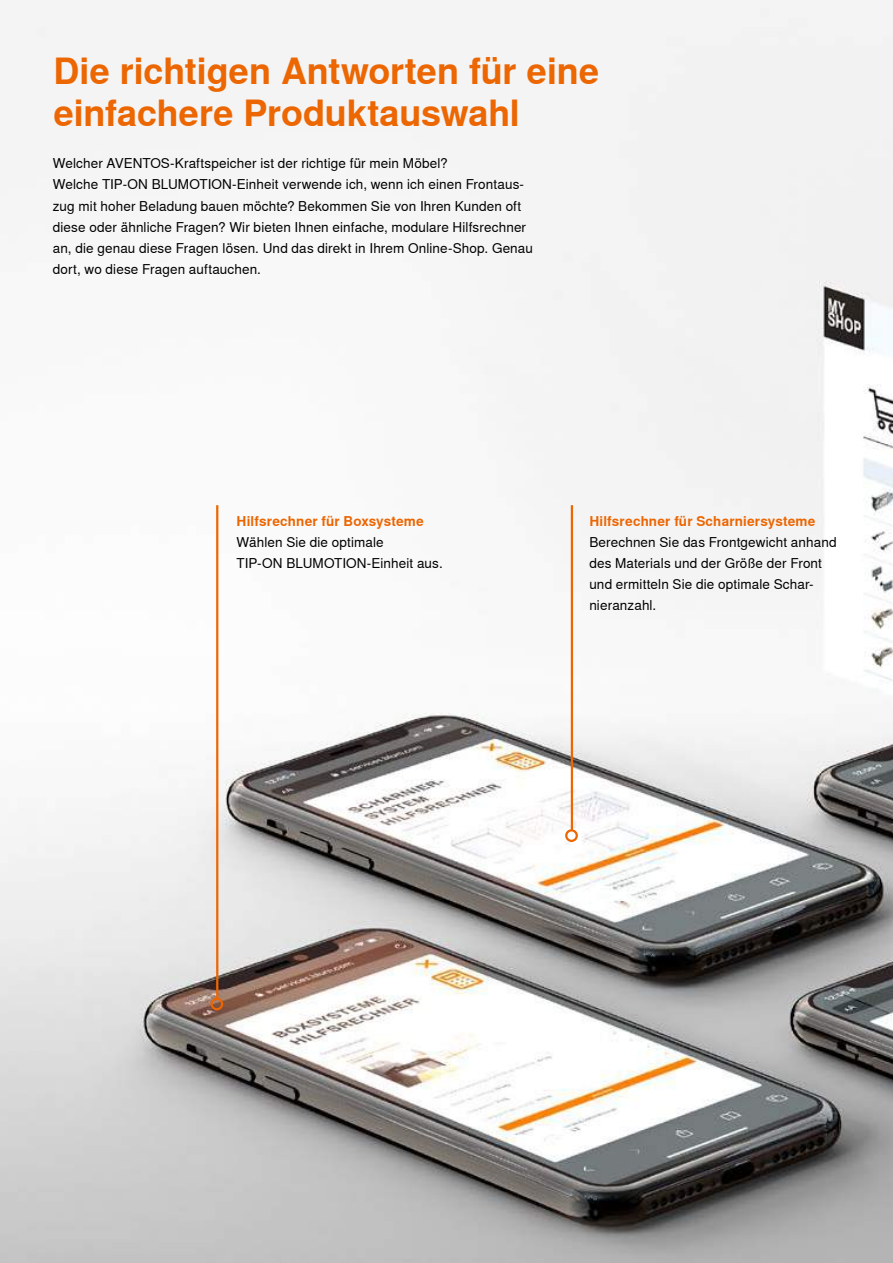
<style>
.page{position:relative;width:893px;height:1263px;background:#fff}
.page>*{position:absolute;margin:0;border:0;box-sizing:border-box;transform-origin:0 0}
.t1{font:700 36px/42.2px "Nimbus Sans Global";letter-spacing:-.005em;color:#ec6602}
.t2{font:13.5px/21px "Nimbus Sans Global";letter-spacing:.01em;color:#000}
.t3{font:700 13.5px "Nimbus Sans Global";letter-spacing:.015em;color:#ec6602}
</style>
<div class="page">
<img style="left:0;top:0;width:893px;height:1263px">
<div style="left:210px;top:998px;width:13px;height:12px;border:2px solid #ec6602;border-radius:50%"></div>
<hr style="left:216px;top:505px;width:2px;height:494px;background:#ec6602">
<div style="left:565px;top:829px;width:13px;height:13px;border:2px solid #ec6602;border-radius:50%"></div>
<hr style="left:571px;top:505px;width:2px;height:325px;background:#ec6602">
<h1 class="t1" style="left:53px;top:51px;width:547px">Die richtigen Antworten für eine einfachere Produktauswahl</h1>
<p class="t2" style="left:53px;top:153px;width:482px">Welcher AVENTOS-Kraftspeicher ist der richtige für mein Möbel?<br>Welche TIP-ON BLUMOTION-Einheit verwende ich, wenn ich einen Frontaus&shy;zug mit hoher Beladung bauen möchte? Bekommen Sie von Ihren Kunden oft diese oder ähnliche Fragen? Wir bieten Ihnen einfache, modulare Hilfsrechner an, die genau diese Fragen lösen. Und das direkt in Ihrem Online-Shop. Genau dort, wo diese Fragen auftauchen.</p>
<p class="t3" style="left:237px;top:514px;width:189px">Hilfsrechner für Boxsysteme</p>
<p class="t2" style="left:237px;top:532px;width:208px">Wählen Sie die optimale<br>TIP-ON BLUMOTION-Einheit aus.</p>
<p class="t3" style="left:589px;top:514px;width:228px">Hilfsrechner für Scharniersysteme</p>
<p class="t2" style="left:589px;top:532px;width:249px">Berechnen Sie das Frontgewicht anhand des Materials und der Größe der Front und ermitteln Sie die optimale Schar&shy;nieranzahl.</p>
</div>
